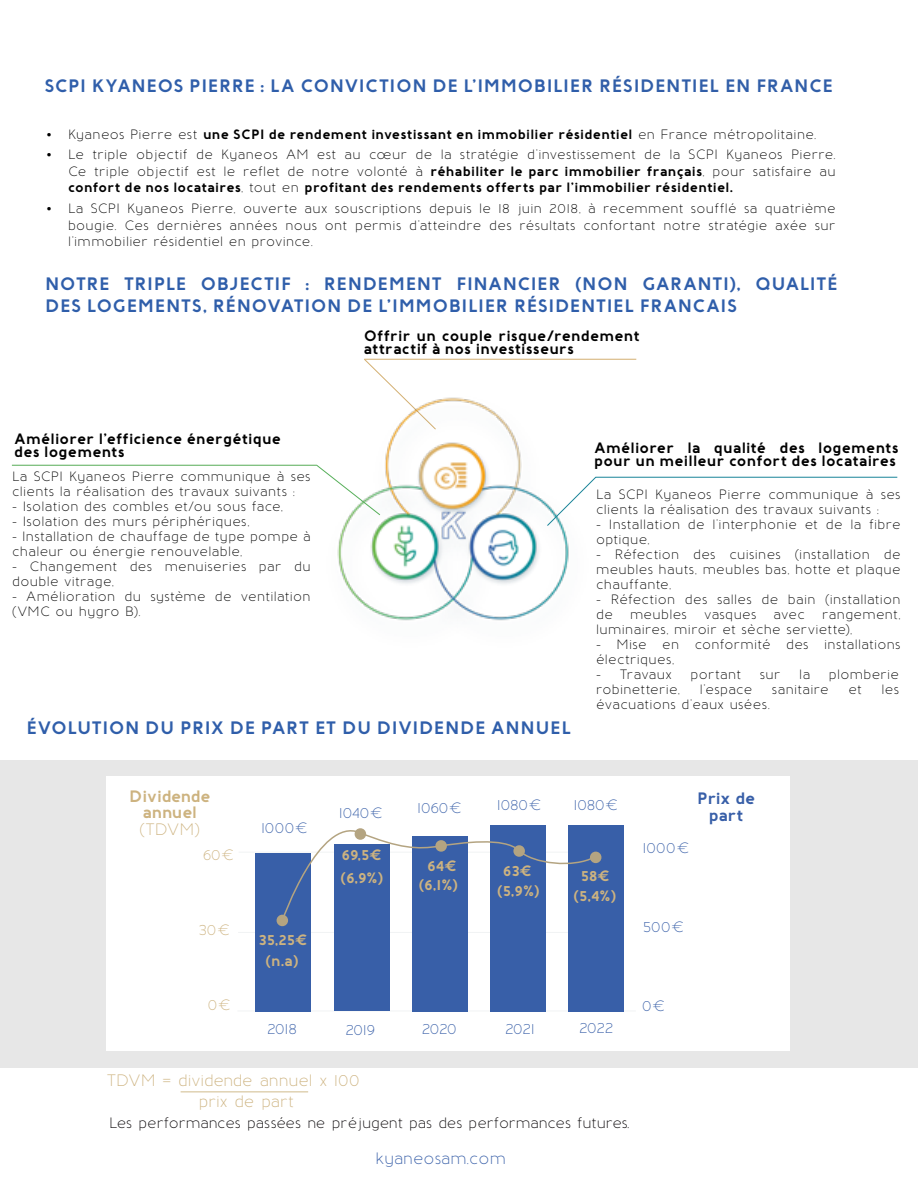
<style>
.page{position:relative;width:918px;height:1188px;background:#fff}
.page>*{position:absolute;margin:0;border:0;box-sizing:border-box;transform-origin:0 0}
.t1{font:700 18px/21.6px "Baufra W01";letter-spacing:.025em;color:#2f5eaa}
.t2{font:16.5px/21.3px "Baufra W01";letter-spacing:-.005em;color:#cdb380}
.t3{font:700 16.5px/16.5px "Baufra W01";letter-spacing:-.01em;color:#cdb380;text-align:center}
.t4{font:16.5px "Baufra W01";color:#385fa8}
.t5{font:700 16.5px/16.5px "Baufra W01";color:#385fa8;text-align:center}
.t6{font:700 15px/13.5px "Baufra W01";letter-spacing:.015em;color:#000}
.t7{font:15px "Baufra W01";letter-spacing:-.005em;color:#070406}
.t8{font:15px "Baufra W01";letter-spacing:-.01em;color:#385fa8}
.t9{font:700 15px/20.4px "Baufra W01";color:#cdb380;text-align:center}
.t10{font:15px "Baufra W01";color:#cdb380}
.t11{font:13.5px/15px "Baufra W01";letter-spacing:.025em;color:#000}
.t12{font:700 13.5px "Baufra W01";letter-spacing:.02em;color:#000}
.s1{color:#315ea8}
.s2{font-family:"Myriad Pro";font-weight:400;font-size:16.5px}
.s3{font-weight:400}
.s4{font-family:"Myriad Pro";font-size:16.5px}
.s5{font-weight:700}
</style>
<div class="page">
<svg style="left:364px;top:358px;width:73px;height:29px"></svg>
<img style="left:337px;top:387px;width:232px;height:234px">
<div style="left:0;top:760px;width:918px;height:307px;background:#e7e7e7"></div>
<div style="left:106px;top:776px;width:684px;height:275px;background:#fff"></div>
<hr style="left:237px;top:1011px;width:399px;height:1px;background:#f1f3f4">
<hr style="left:238px;top:932px;width:348px;height:1px;background:#f1f3f4">
<div style="left:255px;top:853px;width:56px;height:158px;background:#385fa8"></div>
<hr style="left:239px;top:852px;width:348px;height:1px;background:#f1f3f4">
<div style="left:334px;top:845px;width:55px;height:166px;background:#385fa8"></div>
<div style="left:412px;top:836px;width:56px;height:175px;background:#385fa8"></div>
<div style="left:490px;top:825px;width:56px;height:186px;background:#385fa8"></div>
<div style="left:568px;top:825px;width:56px;height:186px;background:#385fa8"></div>
<hr style="left:12px;top:465px;width:305px;height:1px;background:#56ac56">
<hr style="left:364px;top:359px;width:272px;height:1px;background:#d3af71">
<hr style="left:596px;top:477px;width:301px;height:1px;background:#188398">
<svg style="left:316px;top:464px;width:65px;height:52px"></svg>
<div style="left:277px;top:915px;width:11px;height:11px;border:4px solid #b4a481;border-radius:50%"></div>
<div style="left:590px;top:852px;width:11px;height:11px;border:4px solid #b4a481;border-radius:50%"></div>
<hr style="left:181px;top:1091px;width:127px;height:2px;background:#e0d2b3">
<svg style="left:546px;top:476px;width:51px;height:51px"></svg>
<svg style="left:281px;top:828px;width:315px;height:93px"></svg>
<h1 class="t1" style="left:45px;top:75px;width:790px">SCPI KYANEOS PIERRE : LA CONVICTION DE L’IMMOBILIER <span class="s1">RÉSIDENTIEL EN FRANCE</span></h1>
<p class="t12" style="left:47px;top:126px;width:771px"><span class="s2">•</span> <span class="s3">Kyaneos Pierre est</span> une SCPI de rendement investissant en immobilier résidentiel <span class="s3">en France métropolitaine.</span></p>
<p class="t11" style="left:68px;top:146px;width:769px;line-height:16.5px;text-align:justify;text-indent:-21px"><span class="s4">•</span> Le triple objectif de Kyaneos AM est au cœur de la stratégie d’investissement de la SCPI Kyaneos Pierre.<br>Ce triple objectif est le reflet de notre volonté à <span class="s5">réhabiliter le parc immobilier français</span>, pour satisfaire au <span class="s5">confort de nos locataires</span>, tout en <span class="s5">profitant des rendements offerts par l’immobilier résidentiel.</span></p>
<p class="t11" style="left:68px;top:200px;width:769px;line-height:16.5px;text-align:justify;text-indent:-21px"><span class="s4">•</span> La SCPI Kyaneos Pierre, ouverte aux souscriptions depuis le 18 juin 2018, à recemment soufflé sa quatrième bougie. Ces dernières années nous ont permis d’atteindre des résultats confortant notre stratégie axée sur l’immobilier résidentiel en province.</p>
<h1 class="t1" style="left:45px;top:273px;width:794px">NOTRE TRIPLE OBJECTIF : RENDEMENT FINANCIER (NON GARANTI), QUALIT<span class="s1">É<br></span>DES LOGEMENTS, R<span class="s1">É</span>NOVATION DE L’IMMOBILIER R<span class="s1">É</span>SIDENTIEL FRANCAIS</h1>
<p class="t6" style="left:364px;top:329px;width:278px">Offrir un couple risque/rendement attractif à nos investisseurs</p>
<p class="t6" style="left:14px;top:432px;width:268px">Améliorer l’efficience énergétique des logements</p>
<p class="t6" style="left:594px;top:441px;width:306px">Améliorer la qualité des logements pour un meilleur confort des locataires</p>
<p class="t11" style="left:12px;top:469px;width:300px">La SCPI Kyaneos Pierre communique à ses clients la réalisation des travaux suivants :</p>
<p class="t11" style="left:12px;top:499px;width:272px">- Isolation des combles et/ou sous face,</p>
<p class="t11" style="left:12px;top:514px;width:239px">- Isolation des murs périphériques,</p>
<p class="t11" style="left:12px;top:529px;width:300px">- Installation de chauffage de type pompe à chaleur ou énergie renouvelable,</p>
<p class="t11" style="left:12px;top:559px;width:300px">- Changement des menuiseries par du double vitrage,</p>
<p class="t11" style="left:12px;top:589px;width:300px">- Amélioration du système de ventilation (VMC ou hygro B).</p>
<h1 class="t1" style="left:26px;top:717px;width:546px">ÉVOLUTION DU PRIX DE PART ET DU DIVIDENDE ANNUEL</h1>
<p class="t11" style="left:596px;top:487px;width:306px">La SCPI Kyaneos Pierre communique à ses clients la réalisation des travaux suivants :</p>
<p class="t11" style="left:596px;top:517px;width:306px">- Installation de l’interphonie et de la fibre optique,</p>
<p class="t11" style="left:596px;top:547px;width:306px;text-align:justify">- Réfection des cuisines (installation de meubles hauts, meubles bas, hotte et plaque chauffante,</p>
<p class="t11" style="left:596px;top:592px;width:306px">- Réfection des salles de bain (installation de</p>
<p class="t11" style="left:630px;top:607px;width:58px">meubles</p>
<p class="t11" style="left:704px;top:607px;width:54px">vasques</p>
<p class="t11" style="left:774px;top:607px;width:33px">avec</p>
<p class="t11" style="left:596px;top:607px;width:306px;text-indent:226px">rangement, luminaires, miroir et sèche serviette),</p>
<p class="t11" style="left:596px;top:637px;width:306px">- Mise en conformité des installations électriques,</p>
<p class="t11" style="left:596px;top:667px;width:77px">- Travaux</p>
<p class="t11" style="left:691px;top:667px;width:52px">portant</p>
<p class="t11" style="left:760px;top:667px;width:22px">sur</p>
<p class="t11" style="left:799px;top:667px;width:12px">la</p>
<p class="t11" style="left:829px;top:667px;width:72px">plomberie</p>
<p class="t11" style="left:596px;top:682px;width:85px">robinetterie,</p>
<p class="t11" style="left:700px;top:682px;width:54px">l’espace</p>
<p class="t11" style="left:772px;top:682px;width:58px">sanitaire</p>
<p class="t11" style="left:849px;top:682px;width:15px">et</p>
<p class="t11" style="left:882px;top:682px;width:19px">les</p>
<p class="t11" style="left:596px;top:697px;width:175px">évacuations d’eaux usées.</p>
<p class="t3" style="left:129px;top:788px;width:83px">Dividende annuel</p>
<p class="t2" style="left:140px;top:818px;width:62px">(TDVM)</p>
<p class="t8" style="left:261px;top:819px;width:48px">1000€</p>
<p class="t8" style="left:497px;top:796px;width:46px">1080€</p>
<p class="t8" style="left:339px;top:804px;width:45px">1040€</p>
<p class="t8" style="left:417px;top:799px;width:46px">1060€</p>
<p class="t8" style="left:574px;top:796px;width:46px">1080€</p>
<p class="t5" style="left:697px;top:790px;width:60px">Prix de part</p>
<p class="t10" style="left:203px;top:846px;width:32px">60€</p>
<p class="t9" style="left:342px;top:845px;width:41px">69,5€</p>
<p class="t9" style="left:341px;top:867px;width:44px">(6,9%)</p>
<p class="t9" style="left:427px;top:855px;width:31px">64€</p>
<p class="t9" style="left:503px;top:860px;width:30px">63€</p>
<p class="t9" style="left:581px;top:865px;width:30px">58€</p>
<p class="t9" style="left:419px;top:875px;width:41px">(6,1%)</p>
<p class="t9" style="left:497px;top:881px;width:44px">(5,9%)</p>
<p class="t9" style="left:573px;top:886px;width:45px">(5,4%)</p>
<p class="t8" style="left:643px;top:840px;width:48px">1000€</p>
<p class="t10" style="left:199px;top:921px;width:32px">30€</p>
<p class="t9" style="left:259px;top:930px;width:51px">35,25€ (n.a)</p>
<p class="t8" style="left:643px;top:918px;width:42px">500€</p>
<p class="t10" style="left:208px;top:996px;width:25px">0€</p>
<p class="t8" style="left:642px;top:997px;width:25px">0€</p>
<p class="t8" style="left:267px;top:1021px;width:31px">2018</p>
<p class="t8" style="left:346px;top:1021px;width:31px">2019</p>
<p class="t8" style="left:422px;top:1020px;width:36px">2020</p>
<p class="t8" style="left:505px;top:1021px;width:31px">2021</p>
<p class="t8" style="left:579px;top:1020px;width:36px">2022</p>
<p class="t2" style="left:199px;top:1069px;width:163px;text-indent:-92px">TDVM = dividende annuel x 100 prix de part</p>
<p class="t7" style="left:109px;top:1114px;width:522px">Les performances passées ne préjugent pas des performances futures.</p>
<p class="t4" style="left:375px;top:1149px;width:132px">kyaneosam.com</p>
</div>
